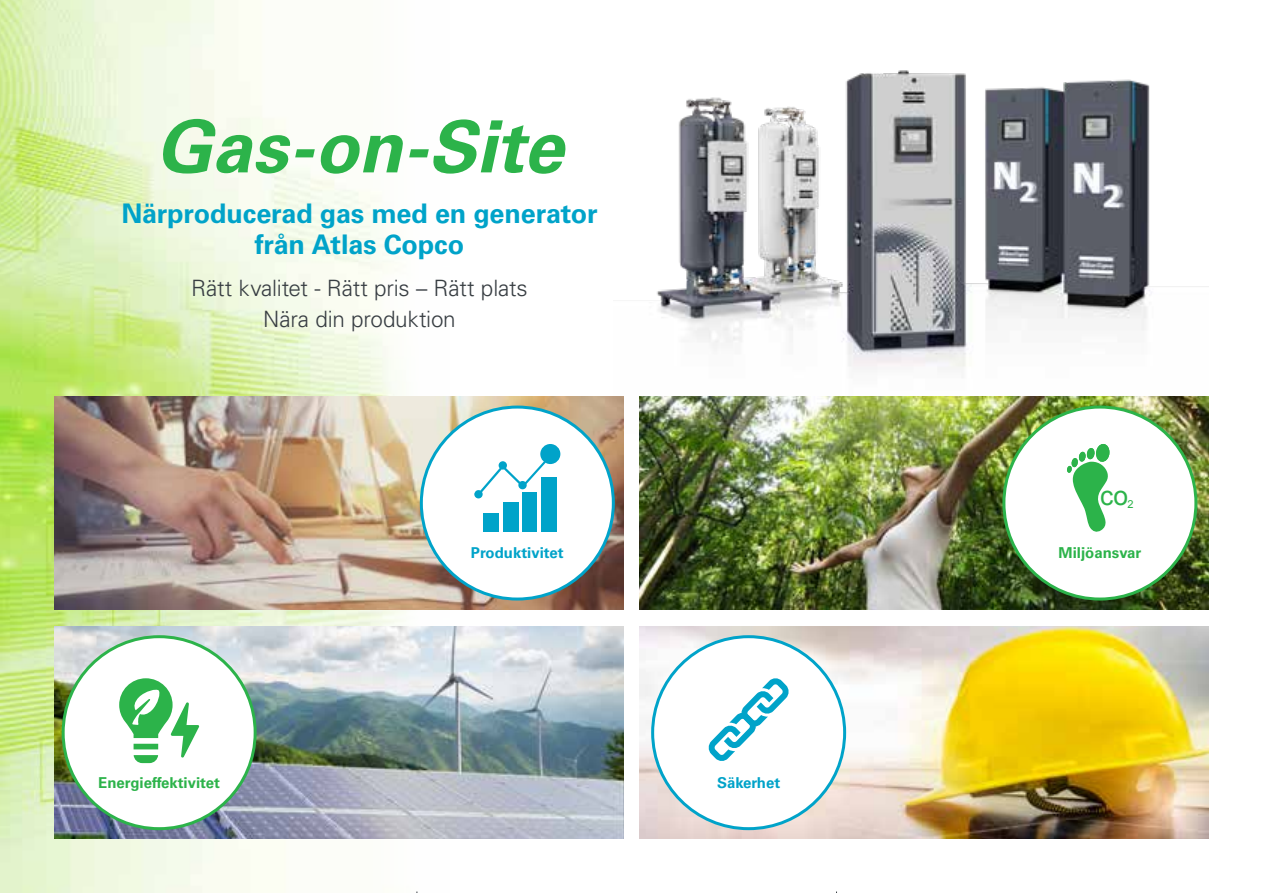
<style>
.page{position:relative;width:1263px;height:893px;background:#fff}
.page>*{position:absolute;margin:0;border:0;box-sizing:border-box;transform-origin:0 0}
.t1{font:italic 700 72px "Univers LT Std";letter-spacing:-.005em;color:#2cb34a}
.t2{font:700 27px/31.5px "Univers LT Std";letter-spacing:-.005em;color:#00a3c9;text-align:center}
.t3{font:26.4px "Arial";color:#2cb34a}
.t4{font:300 22.5px/31.2px "Univers LT Std";letter-spacing:-.01em;color:#373d42;text-align:center}
.t5{font:700 15px "Univers LT Std";color:#2cb34a}
.t6{font:700 15px "Univers LT Std";color:#00a3c9}
.t7{font:10.95px "Arial";color:#2cb34a}
</style>
<div class="page">
<img style="left:0;top:0;width:450px;height:893px">
<img style="left:613px;top:70px;width:596px;height:327px">
<img style="left:54px;top:397px;width:570px;height:212px">
<img style="left:54px;top:626px;width:570px;height:213px">
<img style="left:639px;top:397px;width:570px;height:212px">
<img style="left:639px;top:626px;width:570px;height:213px">
<div style="left:421px;top:407px;width:192px;height:192px;background:#fff;border-radius:50%"></div>
<div style="left:540px;top:444px;width:20px;height:20px;background:#00a3c9;border-radius:50%"></div>
<div style="left:541px;top:477px;width:15px;height:55px;background:#00a3c9"></div>
<div style="left:522px;top:492px;width:15px;height:40px;background:#00a3c9"></div>
<div style="left:504px;top:502px;width:15px;height:30px;background:#00a3c9"></div>
<div style="left:484px;top:513px;width:15px;height:19px;background:#00a3c9"></div>
<svg style="left:474px;top:461px;width:72px;height:37px"></svg>
<div style="left:63px;top:637px;width:192px;height:192px;background:#fff;border-radius:50%"></div>
<svg style="left:119px;top:678px;width:80px;height:85px"></svg>
<div style="left:1004px;top:407px;width:192px;height:192px;background:#fff;border-radius:50%"></div>
<svg style="left:1067px;top:444px;width:42px;height:88px"></svg>
<div style="left:653px;top:637px;width:192px;height:192px;background:#fff;border-radius:50%"></div>
<svg style="left:708px;top:678px;width:81px;height:83px"></svg>
<h1 class="t1" style="left:156px;top:105px;width:409px">Gas-on-Site</h1>
<p class="t2" style="left:121px;top:198px;width:478px">Närproducerad gas med en generator från Atlas Copco</p>
<p class="t4" style="left:191px;top:273px;width:338px">Rätt kvalitet - Rätt pris – Rätt plats<br>Nära din produktion</p>
<p class="t3" style="left:1100px;top:478px;width:29px">co</p>
<p class="t7" style="left:1127px;top:497px;width:8px">2</p>
<p class="t6" style="left:471px;top:544px;width:94px">Produktivitet</p>
<p class="t5" style="left:1058px;top:544px;width:84px">Miljöansvar</p>
<p class="t5" style="left:98px;top:774px;width:123px">Energieffektivitet</p>
<p class="t6" style="left:717px;top:774px;width:65px">Säkerhet</p>
</div>
